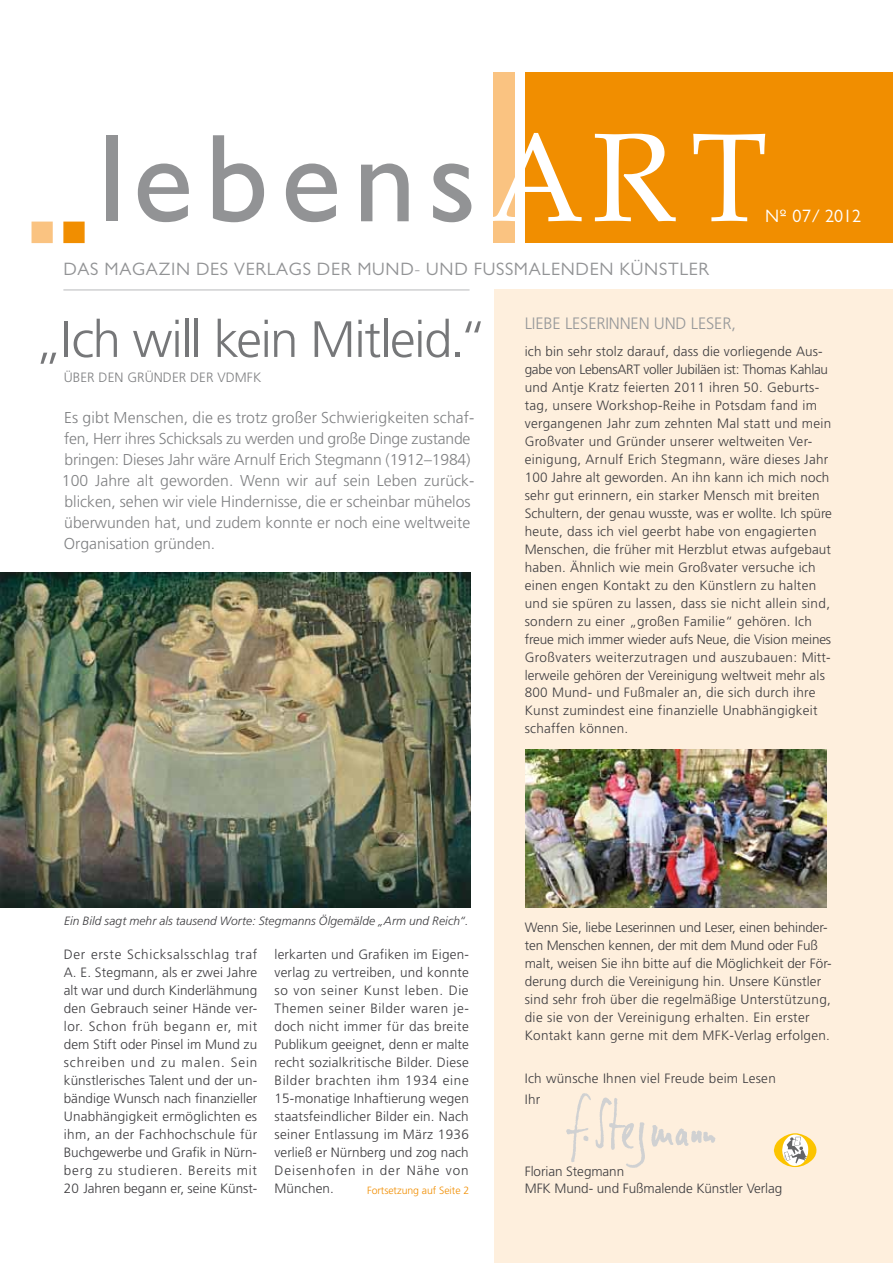
<style>
.page{position:relative;width:893px;height:1263px;background:#fff}
.page>*{position:absolute;margin:0;border:0;box-sizing:border-box;transform-origin:0 0}
.t1{font:300 51px "Frutiger";letter-spacing:-.03em;color:#767779}
.t2{font:18px "Gill Sans";letter-spacing:.04em;color:#929395}
.t3{font:18px "Gill Sans";color:#fff}
.t4{font:300 16.5px "Frutiger";letter-spacing:-.01em;color:#96989a}
.t5{font:300 15.75px/21px "Frutiger";color:#808183}
.t6{font:300 13.5px/18px "Frutiger";letter-spacing:.02em;color:#3e3d40}
.t7{font:300 13.5px/16.5px "Frutiger";letter-spacing:-.005em;color:#3e3d40}
.t8{font:300 13.5px "Frutiger";letter-spacing:.005em;color:#808183}
.t9{font:italic 300 12px "Frutiger";letter-spacing:.005em;color:#3e3d40}
.t10{font:300 10.5px "Frutiger";letter-spacing:-.005em;color:#f18e00}
</style>
<div class="page">
<div style="left:494px;top:289px;width:399px;height:974px;background:#feefdd"></div>
<img style="left:565px;top:1092px;width:151px;height:77px">
<svg style="left:774px;top:1133px;width:42px;height:34px"></svg>
<img style="left:525px;top:750px;width:302px;height:157px">
<img style="left:0;top:572px;width:471px;height:336px">
<div style="left:106px;top:135px;width:11px;height:86px;background:#929395"></div>
<svg style="left:138px;top:164px;width:51px;height:58px"></svg>
<svg style="left:213px;top:135px;width:51px;height:87px"></svg>
<svg style="left:286px;top:164px;width:51px;height:58px"></svg>
<svg style="left:361px;top:164px;width:48px;height:57px"></svg>
<svg style="left:433px;top:164px;width:38px;height:58px"></svg>
<div style="left:494px;top:72px;width:21px;height:170px;background:#fac381"></div>
<div style="left:526px;top:72px;width:367px;height:170px;background:#f18e00"></div>
<svg style="left:493px;top:133px;width:89px;height:88px"></svg>
<svg style="left:595px;top:134px;width:81px;height:87px"></svg>
<svg style="left:693px;top:134px;width:72px;height:87px"></svg>
<div style="left:32px;top:222px;width:21px;height:21px;background:#fac381"></div>
<div style="left:63px;top:222px;width:22px;height:21px;background:#f18e00;border:2px solid #f18e00"></div>
<hr style="left:63px;top:289px;width:407px;height:2px;background:#d0d1d2">
<h2 class="t2" style="left:63px;top:259px;width:647px">DAS MAGAZIN DES VERLAGS DER MUND- UND FUSSMALENDEN KÜNSTLER</h2>
<h2 class="t3" style="left:765px;top:206px;width:98px">Nº 07/ 2012</h2>
<h1 class="t1" style="left:34px;top:310px;width:454px">„Ich will kein Mitleid.“</h1>
<p class="t8" style="left:64px;top:369px;width:199px">Über den Gründer der VDMFK</p>
<p class="t5" style="left:62px;top:407px;width:414px">Es gibt Menschen, die es trotz großer Schwierigkeiten schaf&shy;fen, Herr ihres Schicksals zu werden und große Dinge zustande bringen: Dieses Jahr wäre Arnulf Erich Stegmann (1912–1984)<br>100 Jahre alt geworden. Wenn wir auf sein Leben zurück&shy;blicken, sehen wir viele Hindernisse, die er scheinbar mühelos überwunden hat, und zudem konnte er noch eine weltweite Organisation gründen.</p>
<p class="t4" style="left:525px;top:314px;width:213px">Liebe Leserinnen und Leser,</p>
<p class="t6" style="left:525px;top:342px;width:309px">ich bin sehr stolz darauf, dass die vorliegende Aus&shy;gabe von LebensART voller Jubiläen ist: Thomas Kahlau und Antje Kratz feierten 2011 ihren 50. Geburts&shy;tag, unsere Workshop-Reihe in Potsdam fand im vergangenen Jahr zum zehnten Mal statt und mein Großvater und Gründer unserer weltweiten Ver&shy;einigung, Arnulf Erich Stegmann, wäre dieses Jahr 100 Jahre alt geworden. An ihn kann ich mich noch sehr gut erinnern, ein starker Mensch mit breiten Schultern, der genau wusste, was er wollte. Ich spüre heute, dass ich viel geerbt habe von engagierten Menschen, die früher mit Herzblut etwas aufgebaut haben. Ähnlich wie mein Großvater versuche ich einen engen Kontakt zu den Künstlern zu halten und sie spüren zu lassen, dass sie nicht allein sind, sondern zu einer „großen Familie“ gehören. Ich freue mich immer wieder aufs Neue, die Vision meines Großvaters weiterzutragen und auszubauen: Mitt&shy;lerweile gehören der Vereinigung weltweit mehr als 800 Mund- und Fußmaler an, die sich durch ihre Kunst zumindest eine finanzielle U nabhängigkeit schaffen können.</p>
<p class="t9" style="left:64px;top:914px;width:405px">Ein Bild sagt mehr als tausend Worte: Stegmanns Ölgemälde „Arm und Reich“.</p>
<p class="t6" style="left:64px;top:945px;width:195px;text-align:justify">Der erste Schicksalsschlag traf A. E. Stegmann, als er zwei Jahre alt war und durch Kinderlähmung den Gebrauch seiner Hände ver&shy;lor. Schon früh begann er, mit dem Stift oder Pinsel im Mund zu schreiben und zu malen. Sein künstlerisches Talent und der un&shy;bändige Wunsch nach finanzieller U nabhängigkeit ermöglichten es ihm, an der Fachhochschule für Buchgewerbe und Grafik in Nürn&shy;berg zu studieren. Bereits mit 20 Jahren begann er, seine Künst-</p>
<p class="t6" style="left:274px;top:945px;width:196px;text-align:justify">lerkarten und Grafiken im Eigen&shy;verlag zu vertreiben, und konnte so von seiner Kunst leben. Die Themen seiner Bilder waren je&shy;doch nicht immer für das breite Publikum geeignet, denn er malte recht sozialkritische Bilder. Diese Bilder brachten ihm 1934 eine 15-monatige Inhaftierung wegen staatsfeindlicher Bilder ein. Nach seiner Entlassung im März 1936 verließ er Nürnberg und zog nach Deisenhofen in der Nähe von München.</p>
<p class="t10" style="left:367px;top:1185px;width:104px">Fortsetzung auf Seite 2</p>
<p class="t6" style="left:525px;top:918px;width:308px">Wenn Sie, liebe Leserinnen und Leser, einen behinder&shy;ten Menschen kennen, der mit dem Mund oder Fuß malt, weisen Sie ihn bitte auf die Möglichkeit der För&shy;derung durch die Vereinigung hin. U nsere Künstler sind sehr froh über die regelmäßige U nterstützung, die sie von der Vereinigung erhalten. Ein erster Kontakt kann gerne mit dem MFK-Verlag erfolgen.</p>
<p class="t6" style="left:525px;top:1068px;width:253px;line-height:21px">Ich wünsche Ihnen viel Freude beim Lesen<br>Ihr</p>
<p class="t7" style="left:525px;top:1163px;width:259px">Florian Stegmann<br>MFK Mund- und Fußmalende Künstler Verlag</p>
</div>
